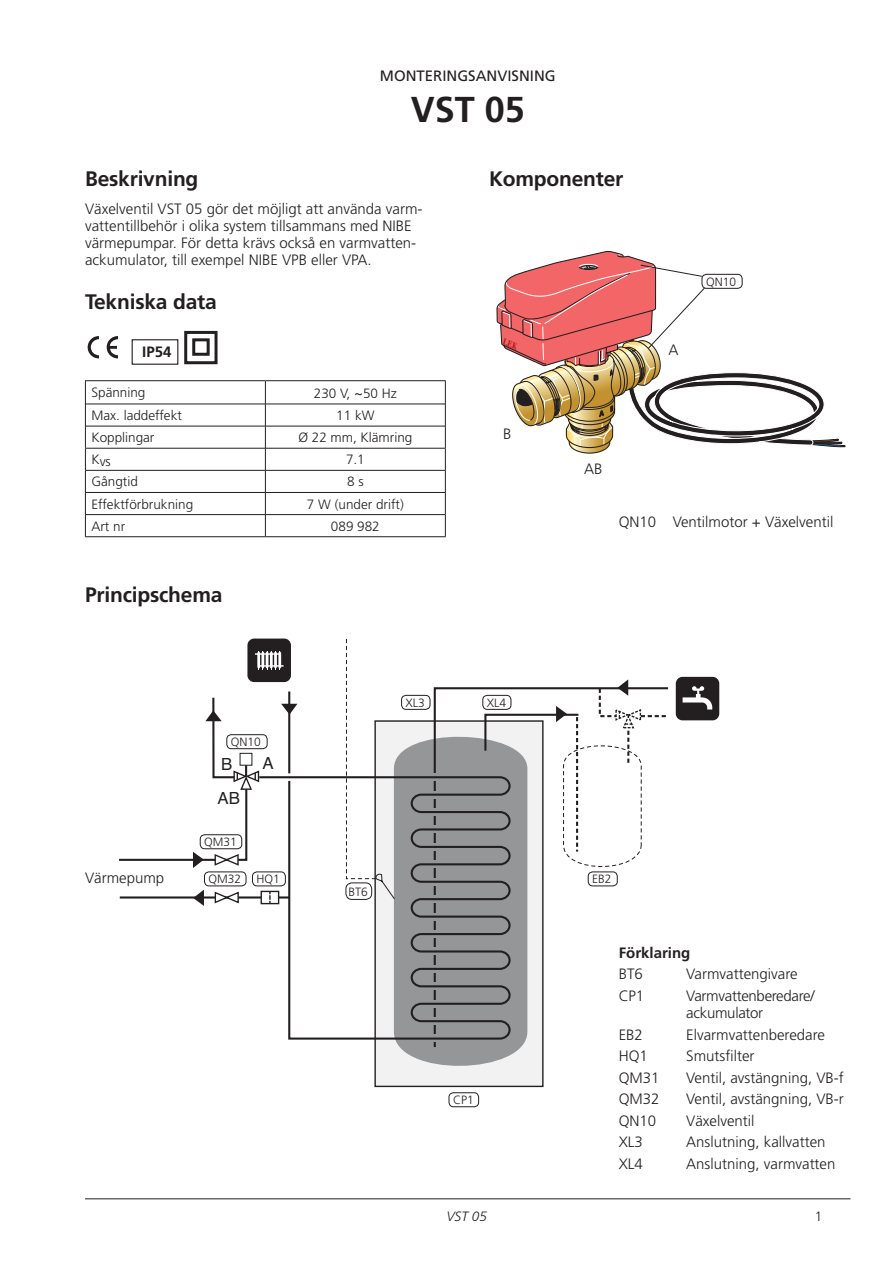
<style>
.page{position:relative;width:893px;height:1263px;background:#fff}
.page>*{position:absolute;margin:0;border:0;box-sizing:border-box;transform-origin:0 0}
.t1{font:700 36px "Frutiger";color:#231f20}
.t2{font:700 21px "Frutiger";letter-spacing:-.01em;color:#231f20}
.t3{font:16.8px "Helvetica";color:#231f20}
.t4{font:300 15px/17.2px "Frutiger";color:#231f20}
.t5{font:300 15px/17.2px "Frutiger";letter-spacing:-.02em;color:#231f20}
.t6{font:15px "Frutiger";color:#231f20}
.t7{font:700 15px "Frutiger";color:#231f20}
.t8{font:300 13.5px "Frutiger";color:#231f20}
.t9{font:italic 300 13.5px "Frutiger";color:#231f20}
.t10{font:300 12px "Frutiger";color:#231f20}
.s1{font-size:15px}
</style>
<div class="page">
<hr style="left:85px;top:1198px;width:765px;height:1px;background:#231f20">
<hr style="left:85px;top:380px;width:180px;height:1px;background:#231f20">
<hr style="left:265px;top:380px;width:181px;height:1px;background:#231f20">
<hr style="left:85px;top:448px;width:180px;height:1px;background:#231f20">
<hr style="left:266px;top:448px;width:180px;height:1px;background:#231f20">
<hr style="left:85px;top:470px;width:180px;height:1px;background:#231f20">
<hr style="left:266px;top:470px;width:180px;height:1px;background:#231f20">
<hr style="left:85px;top:492px;width:180px;height:1px;background:#231f20">
<hr style="left:266px;top:492px;width:180px;height:1px;background:#231f20">
<hr style="left:85px;top:514px;width:180px;height:1px;background:#231f20">
<svg style="left:85px;top:381px;width:1px;height:155px"></svg>
<hr style="left:266px;top:514px;width:180px;height:1px;background:#231f20">
<svg style="left:445px;top:381px;width:1px;height:155px"></svg>
<hr style="left:85px;top:536px;width:180px;height:1px;background:#231f20">
<hr style="left:265px;top:536px;width:181px;height:1px;background:#231f20">
<hr style="left:86px;top:404px;width:179px;height:1px;background:#231f20">
<hr style="left:265px;top:404px;width:180px;height:1px;background:#231f20">
<hr style="left:86px;top:426px;width:179px;height:1px;background:#231f20">
<hr style="left:265px;top:426px;width:180px;height:1px;background:#231f20">
<svg style="left:265px;top:381px;width:1px;height:155px"></svg>
<svg style="left:88px;top:336px;width:11px;height:22px"></svg>
<svg style="left:107px;top:336px;width:11px;height:22px"></svg>
<div style="left:132px;top:339px;width:46px;height:26px;border:1px solid #231f20"></div>
<div style="left:184px;top:331px;width:34px;height:33px;border:3px solid #231f20"></div>
<div style="left:192px;top:338px;width:18px;height:18px;border:3px solid #231f20"></div>
<div style="left:247px;top:638px;width:44px;height:44px;background:#231f20;border-radius:7px"></div>
<svg style="left:257px;top:651px;width:24px;height:18px"></svg>
<hr style="left:255px;top:653px;width:25px;height:2px;background:#fff">
<hr style="left:259px;top:665px;width:25px;height:2px;background:#fff">
<div style="left:676px;top:677px;width:43px;height:43px;background:#231f20;border-radius:7px"></div>
<svg style="left:683px;top:686px;width:29px;height:23px"></svg>
<div style="left:374px;top:720px;width:170px;height:367px;background:#f2f2f3;border:1px solid #231f20"></div>
<svg style="left:395px;top:739px;width:124px;height:327px;fill:#949698"></svg>
<svg style="left:433px;top:686px;width:236px;height:363px"></svg>
<div style="left:427px;top:1035px;width:17px;height:7px;background:#949698"></div>
<div style="left:427px;top:773px;width:17px;height:8px;background:#949698"></div>
<svg style="left:346px;top:639px;width:49px;height:136px"></svg>
<svg style="left:288px;top:775px;width:224px;height:266px"></svg>
<hr style="left:288px;top:691px;width:2px;height:82px;background:#231f20">
<svg style="left:119px;top:696px;width:178px;height:210px"></svg>
<div style="left:227px;top:735px;width:40px;height:14px;background:#fff;border-radius:4px"></div>
<div style="left:226px;top:734px;width:42px;height:15px;border:1px solid #231f20;border-radius:4px"></div>
<div style="left:346px;top:883px;width:26px;height:16px;background:#fff;border-radius:6px"></div>
<div style="left:346px;top:882px;width:26px;height:18px;border:1px solid #231f20;border-radius:6px"></div>
<div style="left:200px;top:835px;width:42px;height:14px;background:#fff;border-radius:4px"></div>
<div style="left:200px;top:834px;width:42px;height:15px;border:1px solid #231f20;border-radius:4px"></div>
<div style="left:204px;top:872px;width:42px;height:14px;background:#fff;border-radius:4px"></div>
<div style="left:204px;top:871px;width:42px;height:15px;border:1px solid #231f20;border-radius:4px"></div>
<div style="left:253px;top:872px;width:32px;height:14px;background:#fff;border-radius:4px"></div>
<div style="left:252px;top:871px;width:34px;height:15px;border:1px solid #231f20;border-radius:4px"></div>
<div style="left:401px;top:695px;width:29px;height:15px;border:1px solid #231f20;border-radius:4px"></div>
<div style="left:483px;top:695px;width:28px;height:14px;background:#fff;border-radius:4px"></div>
<div style="left:482px;top:695px;width:29px;height:15px;border:1px solid #231f20;border-radius:4px"></div>
<div style="left:588px;top:872px;width:29px;height:14px;background:#fff;border-radius:4px"></div>
<div style="left:588px;top:871px;width:30px;height:15px;border:1px solid #231f20;border-radius:4px"></div>
<div style="left:449px;top:1092px;width:30px;height:15px;border:1px solid #231f20;border-radius:4px"></div>
<svg style="left:496px;top:251px;width:349px;height:203px"></svg>
<p class="t6" style="left:380px;top:67px;width:177px">MONTERINGSANVISNING</p>
<h1 class="t1" style="left:411px;top:89px;width:116px">VST 05</h1>
<h2 class="t2" style="left:85px;top:166px;width:115px">Beskrivning</h2>
<p class="t4" style="left:85px;top:200px;width:339px">Växelventil VST 05 gör det möjligt att använda varm&shy;vattentillbehör i olika system tillsammans med NIBE värmepumpar. För detta krävs också en varmvatten&shy;ackumulator, till exempel NIBE VPB eller VPA.</p>
<h2 class="t2" style="left:85px;top:289px;width:133px">Tekniska data</h2>
<p class="t7" style="left:142px;top:343px;width:31px">IP54</p>
<h2 class="t2" style="left:489px;top:166px;width:136px">Komponenter</h2>
<p class="t4" style="left:668px;top:341px;width:12px">A</p>
<p class="t10" style="left:706px;top:275px;width:32px">QN10</p>
<p class="t8" style="left:91px;top:384px;width:56px">Spänning</p>
<p class="t8" style="left:314px;top:386px;width:85px">230 V, <span class="s1">~</span>50 Hz</p>
<p class="t8" style="left:91px;top:408px;width:92px">Max. laddeffekt</p>
<p class="t8" style="left:336px;top:408px;width:40px">11 kW</p>
<p class="t8" style="left:91px;top:430px;width:65px">Kopplingar</p>
<p class="t8" style="left:298px;top:430px;width:116px">Ø 22 mm, Klämring</p>
<p class="t8" style="left:91px;top:453px;width:21px">Kvs</p>
<p class="t8" style="left:346px;top:452px;width:20px">7.1</p>
<p class="t8" style="left:91px;top:474px;width:48px">Gångtid</p>
<p class="t8" style="left:347px;top:474px;width:18px">8 s</p>
<p class="t8" style="left:91px;top:496px;width:103px">Effektförbrukning</p>
<p class="t8" style="left:307px;top:496px;width:98px">7 W (under drift)</p>
<p class="t8" style="left:91px;top:518px;width:35px">Art nr</p>
<p class="t8" style="left:331px;top:518px;width:50px">089 982</p>
<h2 class="t2" style="left:85px;top:582px;width:139px">Principschema</h2>
<p class="t4" style="left:503px;top:425px;width:10px">B</p>
<p class="t4" style="left:85px;top:869px;width:81px">Värmepump</p>
<p class="t10" style="left:231px;top:735px;width:32px">QN10</p>
<p class="t3" style="left:221px;top:751px;width:13px">B</p>
<p class="t3" style="left:262px;top:750px;width:13px">A</p>
<p class="t3" style="left:218px;top:785px;width:24px">AB</p>
<p class="t10" style="left:204px;top:835px;width:34px">QM31</p>
<p class="t10" style="left:208px;top:872px;width:34px">QM32</p>
<p class="t10" style="left:257px;top:872px;width:25px">HQ1</p>
<p class="t10" style="left:406px;top:696px;width:21px">XL3</p>
<p class="t10" style="left:487px;top:696px;width:21px">XL4</p>
<p class="t10" style="left:348px;top:885px;width:21px">BT6</p>
<p class="t10" style="left:453px;top:1093px;width:22px">CP1</p>
<p class="t4" style="left:584px;top:461px;width:20px">AB</p>
<p class="t4" style="left:619px;top:514px;width:216px">QN10 Ventilmotor + Växelventil</p>
<p class="t10" style="left:592px;top:872px;width:21px">EB2</p>
<p class="t7" style="left:619px;top:944px;width:73px">Förklaring</p>
<p class="t4" style="left:619px;top:966px;width:26px">BT6</p>
<p class="t4" style="left:686px;top:966px;width:113px">Varmvattengivare</p>
<p class="t4" style="left:619px;top:987px;width:27px">CP1</p>
<p class="t5" style="left:686px;top:987px;width:130px">Varmvattenberedare/ ackumulator</p>
<p class="t4" style="left:619px;top:1026px;width:26px">EB2</p>
<p class="t4" style="left:686px;top:1026px;width:140px">Elvarmvattenberedare</p>
<p class="t4" style="left:619px;top:1047px;width:31px">HQ1</p>
<p class="t4" style="left:686px;top:1047px;width:70px">Smutsfilter</p>
<p class="t4" style="left:619px;top:1069px;width:42px">QM31</p>
<p class="t4" style="left:686px;top:1069px;width:159px">Ventil, avstängning, VB-f</p>
<p class="t4" style="left:619px;top:1090px;width:42px">QM32</p>
<p class="t4" style="left:686px;top:1090px;width:159px">Ventil, avstängning, VB-r</p>
<p class="t4" style="left:619px;top:1112px;width:39px">QN10</p>
<p class="t4" style="left:686px;top:1112px;width:70px">Växelventil</p>
<p class="t4" style="left:619px;top:1133px;width:26px">XL3</p>
<p class="t4" style="left:686px;top:1133px;width:141px">Anslutning, kallvatten</p>
<p class="t4" style="left:619px;top:1155px;width:26px">XL4</p>
<p class="t4" style="left:686px;top:1155px;width:151px">Anslutning, varmvatten</p>
<p class="t9" style="left:446px;top:1208px;width:42px">VST 05</p>
<p class="t8" style="left:815px;top:1208px;width:9px">1</p>
</div>
